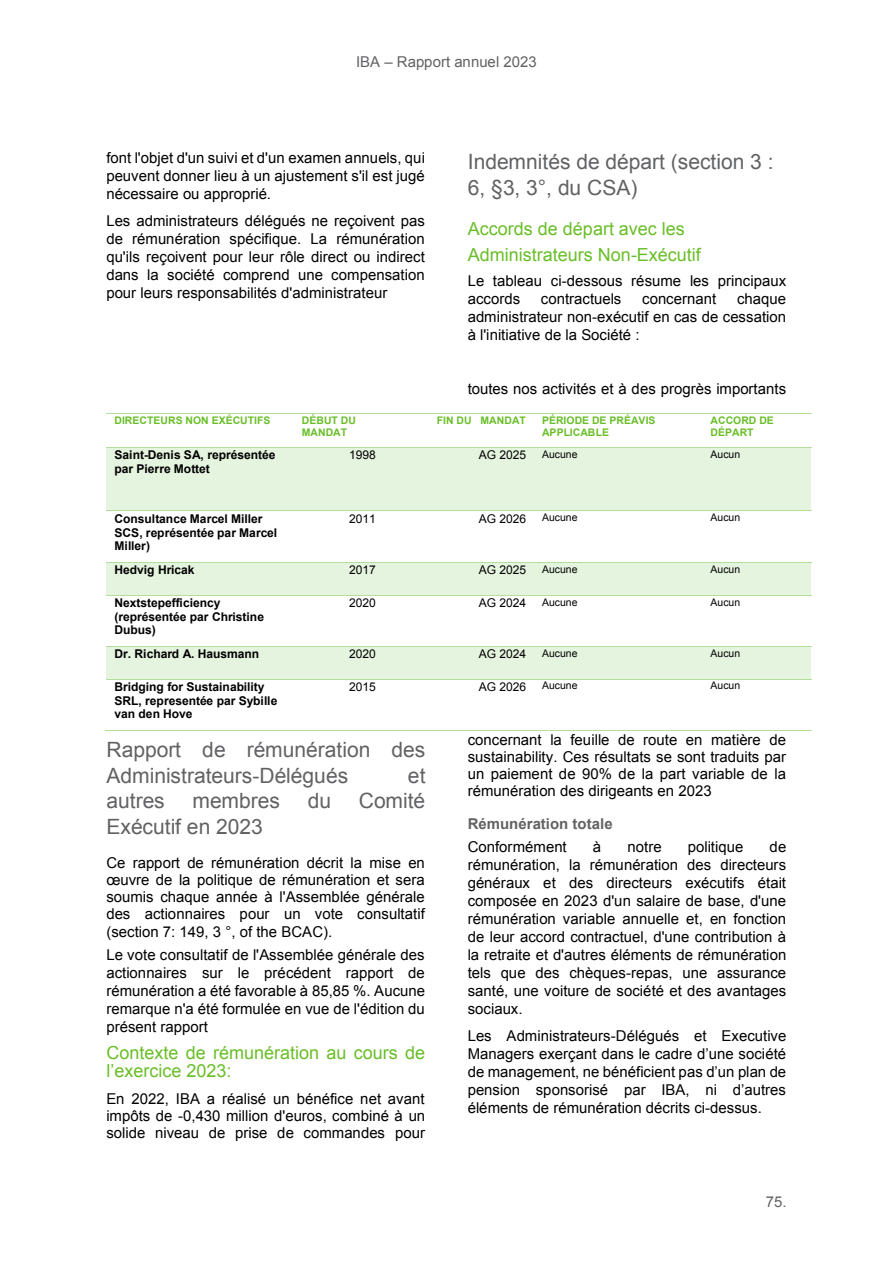
<style>
.page{position:relative;width:893px;height:1263px;background:#fff}
.page>*{position:absolute;margin:0;border:0;box-sizing:border-box;transform-origin:0 0}
.t1{font:21px/25.5px "Arial";color:#616264}
.t2{font:18px/25.5px "Arial";color:#69be28}
.t3{font:15px/18px "Arial";color:#000;text-align:justify}
.t4{font:15px "Arial";color:#616264}
.t5{font:700 15px "Arial";color:#616264}
.t6{font:700 12px/13.8px "Arial";color:#000}
.t7{font:12px "Arial";letter-spacing:-.005em;color:#000}
.t8{font:700 10.5px/12px "Arial";color:#69be28}
.t9{font:10.5px "Arial";color:#000}
</style>
<div class="page">
<hr style="left:106px;top:413px;width:188px;height:1px;background:#b3de9c">
<hr style="left:295px;top:413px;width:89px;height:1px;background:#b3de9c">
<hr style="left:385px;top:413px;width:149px;height:1px;background:#b3de9c">
<hr style="left:535px;top:413px;width:167px;height:1px;background:#b3de9c">
<hr style="left:703px;top:413px;width:108px;height:1px;background:#b3de9c">
<div style="left:106px;top:448px;width:188px;height:63px;background:#e5f4de"></div>
<div style="left:294px;top:448px;width:90px;height:63px;background:#e5f4de"></div>
<div style="left:384px;top:448px;width:150px;height:63px;background:#e5f4de"></div>
<div style="left:534px;top:448px;width:168px;height:63px;background:#e5f4de"></div>
<div style="left:703px;top:448px;width:108px;height:63px;background:#e5f4de"></div>
<hr style="left:106px;top:447px;width:188px;height:1px;background:#b3de9c">
<hr style="left:295px;top:447px;width:89px;height:1px;background:#b3de9c">
<hr style="left:385px;top:447px;width:149px;height:1px;background:#b3de9c">
<hr style="left:535px;top:447px;width:167px;height:1px;background:#b3de9c">
<hr style="left:703px;top:447px;width:108px;height:1px;background:#b3de9c">
<hr style="left:106px;top:511px;width:188px;height:1px;background:#b3de9c">
<hr style="left:295px;top:511px;width:89px;height:1px;background:#b3de9c">
<hr style="left:385px;top:511px;width:149px;height:1px;background:#b3de9c">
<hr style="left:535px;top:511px;width:167px;height:1px;background:#b3de9c">
<hr style="left:703px;top:511px;width:108px;height:1px;background:#b3de9c">
<div style="left:106px;top:563px;width:188px;height:32px;background:#e5f4de"></div>
<div style="left:294px;top:563px;width:90px;height:32px;background:#e5f4de"></div>
<div style="left:384px;top:563px;width:150px;height:32px;background:#e5f4de"></div>
<div style="left:534px;top:563px;width:168px;height:32px;background:#e5f4de"></div>
<div style="left:703px;top:563px;width:108px;height:32px;background:#e5f4de"></div>
<hr style="left:106px;top:562px;width:188px;height:1px;background:#b3de9c">
<hr style="left:295px;top:562px;width:89px;height:1px;background:#b3de9c">
<hr style="left:385px;top:562px;width:149px;height:1px;background:#b3de9c">
<hr style="left:535px;top:562px;width:167px;height:1px;background:#b3de9c">
<hr style="left:703px;top:562px;width:108px;height:1px;background:#b3de9c">
<hr style="left:106px;top:595px;width:188px;height:1px;background:#b3de9c">
<hr style="left:295px;top:595px;width:89px;height:1px;background:#b3de9c">
<hr style="left:385px;top:595px;width:149px;height:1px;background:#b3de9c">
<hr style="left:535px;top:595px;width:167px;height:1px;background:#b3de9c">
<hr style="left:703px;top:595px;width:108px;height:1px;background:#b3de9c">
<div style="left:106px;top:647px;width:188px;height:32px;background:#e5f4de"></div>
<div style="left:294px;top:647px;width:90px;height:32px;background:#e5f4de"></div>
<div style="left:384px;top:647px;width:150px;height:32px;background:#e5f4de"></div>
<div style="left:534px;top:647px;width:168px;height:32px;background:#e5f4de"></div>
<div style="left:703px;top:647px;width:108px;height:32px;background:#e5f4de"></div>
<hr style="left:106px;top:646px;width:188px;height:1px;background:#b3de9c">
<hr style="left:295px;top:646px;width:89px;height:1px;background:#b3de9c">
<hr style="left:385px;top:646px;width:149px;height:1px;background:#b3de9c">
<hr style="left:535px;top:646px;width:167px;height:1px;background:#b3de9c">
<hr style="left:703px;top:646px;width:108px;height:1px;background:#b3de9c">
<hr style="left:106px;top:679px;width:188px;height:1px;background:#b3de9c">
<hr style="left:295px;top:679px;width:89px;height:1px;background:#b3de9c">
<hr style="left:385px;top:679px;width:149px;height:1px;background:#b3de9c">
<hr style="left:535px;top:679px;width:167px;height:1px;background:#b3de9c">
<hr style="left:703px;top:679px;width:108px;height:1px;background:#b3de9c">
<hr style="left:105px;top:730px;width:189px;height:1px;background:#b3de9c">
<hr style="left:293px;top:730px;width:91px;height:1px;background:#b3de9c">
<hr style="left:383px;top:730px;width:151px;height:1px;background:#b3de9c">
<hr style="left:534px;top:730px;width:168px;height:1px;background:#b3de9c">
<hr style="left:702px;top:730px;width:109px;height:1px;background:#b3de9c">
<p class="t4" style="left:356px;top:52px;width:182px">IBA – Rapport annuel 2023</p>
<p class="t3" style="left:106px;top:149px;width:320px">font l'objet d'un suivi et d'un examen annuels, qui peuvent donner lieu à un ajustement s'il est jugé nécessaire ou approprié.</p>
<p class="t3" style="left:106px;top:212px;width:320px">Les administrateurs délégués ne reçoivent pas de rémunération spécifique. La rémunération qu'ils reçoivent pour leur rôle direct ou indirect dans la société comprend une compensation pour leurs responsabilités d'administrateur</p>
<h3 class="t1" style="left:468px;top:150px;width:307px">Indemnités de départ (section 3 :<br>6, §3, 3°, du CSA)</h3>
<h3 class="t2" style="left:468px;top:216px;width:235px">Accords de départ avec les<br>Administrateurs Non-Exécutif</h3>
<p class="t3" style="left:468px;top:272px;width:320px">Le tableau ci-dessous résume les principaux accords</p>
<p class="t3" style="left:468px;top:290px;width:320px;text-indent:269px">chaque administrateur non-exécutif en cas de cessation à l'initiative de la Société :</p>
<p class="t3" style="left:541px;top:290px;width:82px">contractuels</p>
<p class="t3" style="left:642px;top:290px;width:76px">concernant</p>
<p class="t3" style="left:468px;top:380px;width:320px">toutes nos activités et à des progrès importants</p>
<p class="t8" style="left:115px;top:414px;width:158px">DIRECTEURS NON EXÉCUTIFS</p>
<p class="t8" style="left:302px;top:414px;width:56px">DÉBUT DU<br>MANDAT</p>
<p class="t8" style="left:437px;top:414px;width:91px">FIN DU MANDAT</p>
<p class="t8" style="left:542px;top:414px;width:115px">PÉRIODE DE PRÉAVIS<br>APPLICABLE</p>
<p class="t8" style="left:711px;top:414px;width:65px">ACCORD DE<br>DÉPART</p>
<p class="t6" style="left:115px;top:448px;width:162px">Saint-Denis SA, représentée par Pierre Mottet</p>
<p class="t7" style="left:349px;top:447px;width:28px">1998</p>
<p class="t7" style="left:479px;top:447px;width:49px">AG 2025</p>
<p class="t9" style="left:542px;top:447px;width:37px">Aucune</p>
<p class="t9" style="left:711px;top:447px;width:31px">Aucun</p>
<p class="t6" style="left:115px;top:512px;width:164px">Consultance Marcel Miller<br>SCS, représentée par Marcel<br>Miller)</p>
<p class="t7" style="left:349px;top:511px;width:28px">2011</p>
<p class="t7" style="left:479px;top:511px;width:49px">AG 2026</p>
<p class="t9" style="left:542px;top:511px;width:37px">Aucune</p>
<p class="t9" style="left:711px;top:511px;width:31px">Aucun</p>
<p class="t6" style="left:115px;top:563px;width:82px">Hedvig Hricak</p>
<p class="t7" style="left:349px;top:562px;width:28px">2017</p>
<p class="t7" style="left:479px;top:562px;width:49px">AG 2025</p>
<p class="t9" style="left:542px;top:562px;width:37px">Aucune</p>
<p class="t9" style="left:711px;top:562px;width:31px">Aucun</p>
<p class="t6" style="left:115px;top:596px;width:151px">Nextstepefficiency (représentée par Christine<br>Dubus)</p>
<p class="t7" style="left:349px;top:595px;width:28px">2020</p>
<p class="t7" style="left:479px;top:595px;width:49px">AG 2024</p>
<p class="t9" style="left:542px;top:595px;width:37px">Aucune</p>
<p class="t9" style="left:711px;top:595px;width:31px">Aucun</p>
<p class="t6" style="left:115px;top:647px;width:146px">Dr. Richard A. Hausmann</p>
<p class="t7" style="left:349px;top:646px;width:28px">2020</p>
<p class="t7" style="left:479px;top:646px;width:49px">AG 2024</p>
<p class="t9" style="left:542px;top:646px;width:37px">Aucune</p>
<p class="t9" style="left:711px;top:646px;width:31px">Aucun</p>
<p class="t6" style="left:115px;top:680px;width:164px">Bridging for Sustainability<br>SRL, representée par Sybille van den Hove</p>
<p class="t7" style="left:349px;top:679px;width:28px">2015</p>
<p class="t7" style="left:479px;top:679px;width:49px">AG 2026</p>
<p class="t9" style="left:542px;top:679px;width:37px">Aucune</p>
<p class="t9" style="left:711px;top:679px;width:31px">Aucun</p>
<h3 class="t1" style="left:106px;top:737px;width:320px">Rapport de rémunération des<br>Administrateurs-Délégués</h3>
<h3 class="t1" style="left:408px;top:763px;width:19px">et</h3>
<h3 class="t1" style="left:106px;top:788px;width:60px">autres</h3>
<h3 class="t1" style="left:192px;top:788px;width:89px">membres</h3>
<h3 class="t1" style="left:308px;top:788px;width:25px">du</h3>
<h3 class="t1" style="left:359px;top:788px;width:68px">Comité</h3>
<h3 class="t1" style="left:106px;top:814px;width:158px">Exécutif en 2023</h3>
<h3 class="t3" style="left:106px;top:854px;width:320px;line-height:17.2px">Ce rapport de rémunération décrit la mise en œuvre de la politique de rémunération et sera soumis chaque année à l'Assemblée générale des actionnaires pour un vote consultatif (section 7: 149, 3 °, of the BCAC).</h3>
<p class="t3" style="left:106px;top:946px;width:320px">Le vote consultatif de l'Assemblée générale des actionnaires sur le précédent rapport de rémunération a été favorable à 85,85 %. Aucune remarque n'a été formulée en vue de l'édition du présent rapport</p>
<p class="t2" style="left:106px;top:1044px;width:320px;line-height:18px">Contexte de rémunération au cours de l’exercice 2023:</p>
<p class="t3" style="left:106px;top:1090px;width:320px;line-height:17.2px">En 2022, IBA a réalisé un bénéfice net avant impôts de -0,430 million d'euros, combiné à un solide niveau de prise de commandes pour</p>
<p class="t3" style="left:468px;top:731px;width:320px;line-height:17.2px">concernant la feuille de route en matière de sustainability. Ces résultats se sont traduits par un paiement de 90% de la part variable de la rémunération des dirigeants en 2023</p>
<h5 class="t5" style="left:468px;top:813px;width:146px">Rémunération totale</h5>
<p class="t3" style="left:468px;top:838px;width:100px">Conformément</p>
<p class="t3" style="left:593px;top:838px;width:10px">à</p>
<p class="t3" style="left:627px;top:838px;width:36px">notre</p>
<p class="t3" style="left:688px;top:838px;width:57px">politique</p>
<p class="t3" style="left:468px;top:838px;width:320px;text-indent:302px">de rémunération, la rémunération des directeurs généraux et des directeurs exécutifs était composée en 2023 d'un salaire de base, d'une rémunération variable annuelle et, en fonction de leur accord contractuel, d'une contribution à la retraite et d'autres éléments de rémunération tels que des chèques-repas, une assurance santé, une voiture de société et des avantages sociaux.</p>
<p class="t3" style="left:468px;top:1027px;width:320px">Les Administrateurs-Délégués et Executive Managers exerçant dans le cadre d’une société de management, ne bénéficient pas d’un plan de pension sponsorisé par IBA, ni d’autres éléments de rémunération décrits ci-dessus.</p>
<p class="t4" style="left:766px;top:1191px;width:22px">75.</p>
</div>
